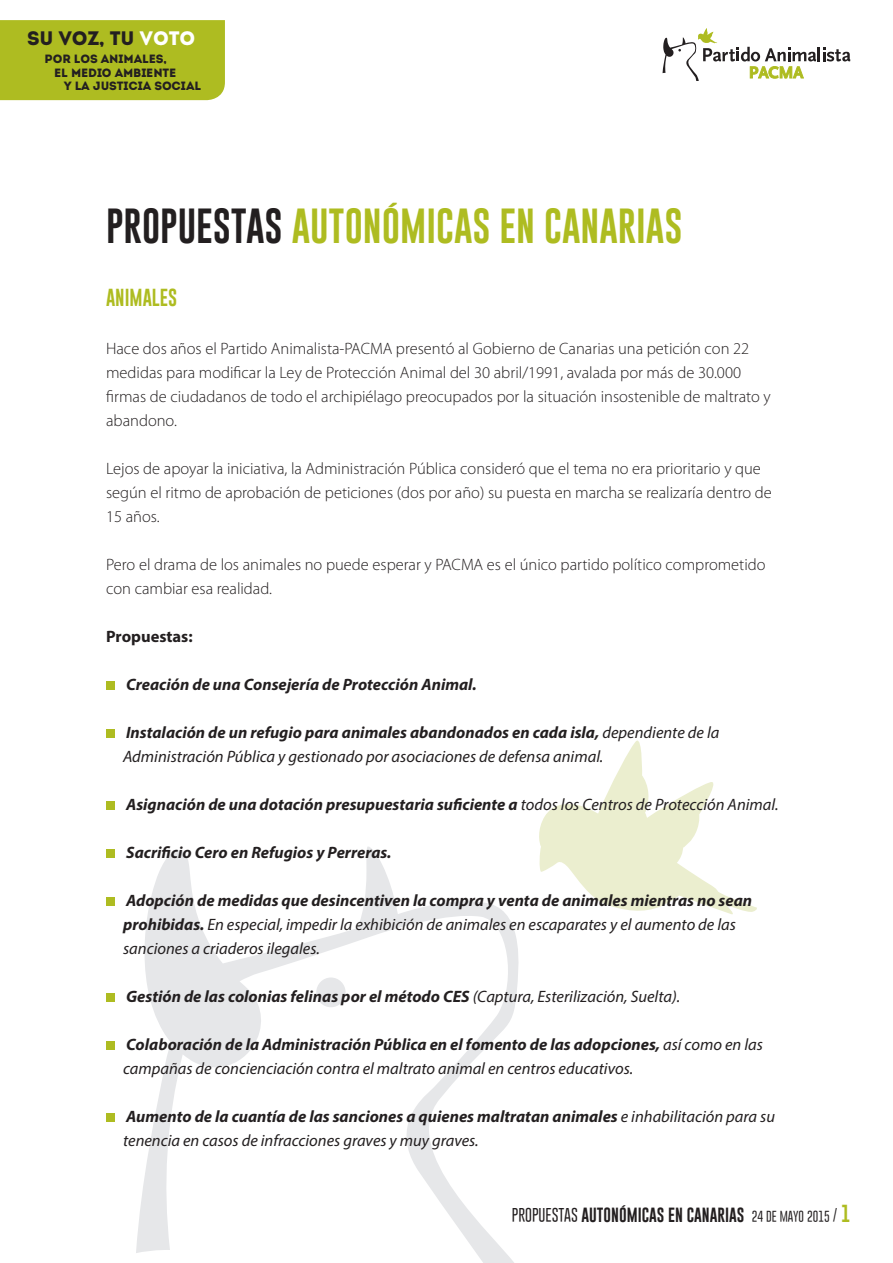
<style>
.page{position:relative;width:893px;height:1263px;background:#fff}
.page>*{position:absolute;margin:0;border:0;box-sizing:border-box;transform-origin:0 0}
.t1{font:36px "Gobold";color:#aebc21}
.t2{font:19.5px "Intro";letter-spacing:-.01em;color:#231f20}
.Sangría_francesa{font:18px "Gobold";color:#aebc21}
.Sangría_francesa-2{font:italic 16.5px/24px "Myriad Pro";color:#231f20}
.Sangría_francesa-3{font:300 16.5px/24px "Myriad Pro";color:#231f20}
.Sangría_francesa-4{font:italic 700 16.5px "Myriad Pro";color:#231f20}
.Sangría_francesa-5{font:700 16.5px "Myriad Pro";color:#231f20}
.t3{font:15px "Gobold";color:#231f20}
.t4{font:12px "Intro";letter-spacing:-.01em;color:#231f20}
.s1{color:#fff}
.s2{color:#231f20}
.s3{font-weight:700}
.s4{font-weight:400}
.s5{font-weight:300}
.s6{font-weight:300;font-size:12px}
.s7{font-size:18px;color:#aebc21}
</style>
<div class="page">
<div style="left:0;top:20px;width:225px;height:80px;background:#aebc21"></div>
<svg style="left:539px;top:740px;width:218px;height:175px"></svg>
<svg style="left:136px;top:846px;width:412px;height:417px"></svg>
<div style="left:316px;top:977px;width:30px;height:30px;background:#e6e7e9;border-radius:50%"></div>
<hr style="left:817px;top:47px;width:3px;height:14px;background:#231f20">
<svg style="left:823px;top:47px;width:27px;height:14px"></svg>
<svg style="left:662px;top:28px;width:154px;height:53px"></svg>
<div style="left:106px;top:681px;width:9px;height:9px;background:#aebc21"></div>
<div style="left:106px;top:729px;width:9px;height:9px;background:#aebc21"></div>
<div style="left:106px;top:801px;width:9px;height:9px;background:#aebc21"></div>
<div style="left:106px;top:849px;width:9px;height:9px;background:#aebc21"></div>
<div style="left:106px;top:897px;width:9px;height:9px;background:#aebc21"></div>
<div style="left:106px;top:993px;width:9px;height:9px;background:#aebc21"></div>
<div style="left:106px;top:1041px;width:9px;height:9px;background:#aebc21"></div>
<div style="left:106px;top:1113px;width:9px;height:9px;background:#aebc21"></div>
<p class="t2" style="left:27px;top:27px;width:170px">SU VOZ, TU <span class="s1">VOTO</span></p>
<p class="t4" style="left:45px;top:52px;width:124px">POR LOS ANIMALES,</p>
<p class="t4" style="left:54px;top:65px;width:124px">EL MEDIO AMBIENTE</p>
<p class="t4" style="left:64px;top:79px;width:139px">Y LA JUSTICIA SOCIAL</p>
<p class="t1" style="left:106px;top:203px;width:578px"><span class="s2">PROPUESTAS</span> AUTONÓMICAS EN CANARIAS</p>
<p class="Sangría_francesa" style="left:106px;top:286px;width:73px">ANIMALES</p>
<p class="Sangría_francesa-3" style="left:106px;top:337px;width:666px">Hace dos años el Partido Animalista-PACMA presentó al Gobierno de Canarias una petición con 22 medidas para modificar la Ley de Protección Animal del 30 abril/1991, avalada por más de 30.000 firmas de ciudadanos de todo el archipiélago preocupados por la situación insostenible de maltrato y abandono.</p>
<p class="Sangría_francesa-3" style="left:106px;top:457px;width:667px">Lejos de apoyar la iniciativa, la Administración Pública consideró que el tema no era prioritario y que según el ritmo de aprobación de peticiones (dos por año) su puesta en marcha se realizaría dentro de<br>15 años.</p>
<p class="Sangría_francesa-3" style="left:106px;top:553px;width:661px">Pero el drama de los animales no puede esperar y PACMA es el único partido político comprometido con cambiar esa realidad.</p>
<p class="Sangría_francesa-5" style="left:106px;top:626px;width:88px">Propuestas:</p>
<p class="Sangría_francesa-4" style="left:126px;top:674px;width:352px">Creación de una Consejería de Protección Animal.</p>
<p class="Sangría_francesa-2" style="left:123px;top:720px;width:598px"><span class="s3">Instalación de un refugio para animales abandonados en cada isla,</span> dependiente de la<br>Administración Pública y gestionado por asociaciones de defensa animal.</p>
<p class="Sangría_francesa-4" style="left:126px;top:794px;width:654px">Asignación de una dotación presupuestaria suficiente a <span class="s4">todos los Centros de Protección Animal.</span></p>
<p class="Sangría_francesa-4" style="left:126px;top:842px;width:267px">Sacrificio Cero en Refugios y Perreras.</p>
<p class="Sangría_francesa-2" style="left:123px;top:888px;width:631px"><span class="s3">Adopción de medidas que desincentiven la compra y venta de animales mientras no sean prohibidas.</span> En especial, impedir la exhibición de animales en escaparates y el aumento de las sanciones a criaderos ilegales.</p>
<p class="Sangría_francesa-4" style="left:126px;top:986px;width:556px">Gestión de las colonias felinas por el método CES <span class="s4">(Captura, Esterilización, Suelta).</span></p>
<p class="Sangría_francesa-2" style="left:123px;top:1032px;width:641px"><span class="s3">Colaboración de la Administración Pública en el fomento de las adopciones,</span> así como en las campañas de concienciación contra el maltrato animal en centros educativos.</p>
<p class="Sangría_francesa-2" style="left:123px;top:1104px;width:653px"><span class="s3">Aumento de la cuantía de las sanciones a quienes maltratan animales</span> e inhabilitación para su tenencia en casos de infracciones graves y muy graves.</p>
<p class="t3" style="left:512px;top:1205px;width:340px"><span class="s5">PROPUESTAS</span> AUTONÓMICAS EN CANARIAS <span class="s6">24 DE MAYO 2015</span> <span class="s5">/</span> <span class="s7">1</span></p>
</div>
